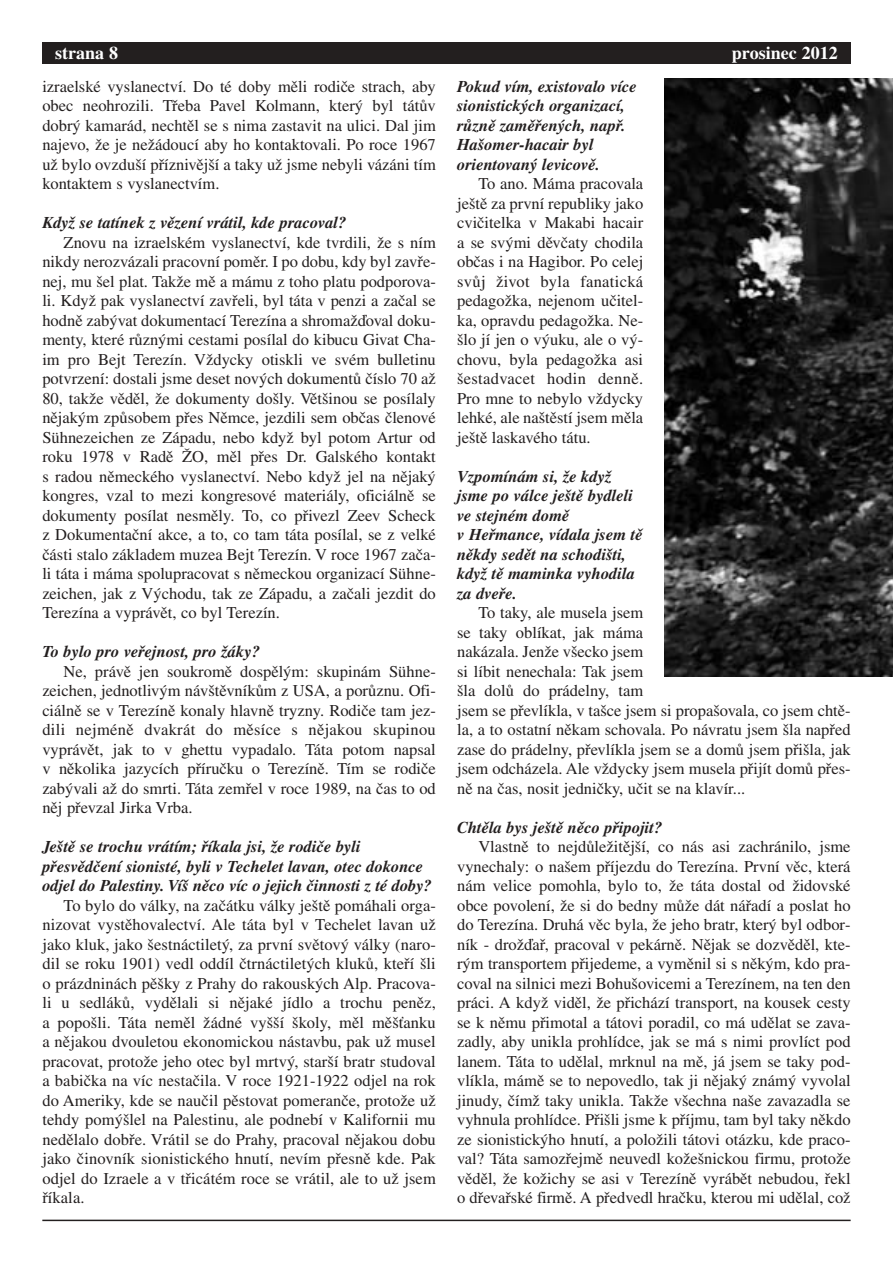
<style>
.page{position:relative;width:893px;height:1263px;background:#fff}
.page>*{position:absolute;margin:0;border:0;box-sizing:border-box;transform-origin:0 0}
.t1{font:700 18px "Times CE";color:#fff}
.t2{font:16.5px/19.5px "Times CE";color:#231f1f;text-align:justify}
.t3{font:italic 700 16.5px/19.5px "Times CE";color:#231f1f}
</style>
<div class="page">
<hr style="left:42px;top:1220px;width:808px;height:1px;background:#231f1f">
<div style="left:42px;top:43px;width:808px;height:21px;background:#231f1f"></div>
<img style="left:664px;top:78px;width:228px;height:598px">
<p class="t1" style="left:55px;top:46px;width:64px">strana 8</p>
<p class="t1" style="left:731px;top:46px;width:107px">prosinec 2012</p>
<p class="t2" style="left:42px;top:78px;width:395px">izraelské vyslanectví. Do té doby měli rodiče strach, aby obec neohrozili. Třeba Pavel Kolmann, který byl tátův dobrý kamarád, nechtěl se s nima zastavit na ulici. Dal jim najevo, že je nežádoucí aby ho kontaktovali. Po roce 1967 už bylo ovzduší příznivější a taky už jsme nebyli vázáni tím kontaktem s vyslanectvím.</p>
<p class="t3" style="left:42px;top:214px;width:305px">Když se tatínek z vězení vrátil, kde pracoval?</p>
<p class="t2" style="left:42px;top:234px;width:395px;text-indent:21px">Znovu na izraelském vyslanectví, kde tvrdili, že s ním nikdy nerozvázali pracovní poměr. I po dobu, kdy byl zavře&shy;nej, mu šel plat. Takže mě a mámu z toho platu podporova&shy;li. Když pak vyslanectví zavřeli, byl táta v penzi a začal se hodně zabývat dokumentací Terezína a shromažďoval doku&shy;menty, které různými cestami posílal do kibucu Givat Cha&shy;im pro Bejt Terezín. Vždycky otiskli ve svém bulletinu potvrzení: dostali jsme deset nových dokumentů číslo 70 až 80, takže věděl, že dokumenty došly. Většinou se posílaly nějakým způsobem přes Němce, jezdili sem občas členové Sühnezeichen ze Západu, nebo když byl potom Artur od roku 1978 v Radě ŽO, měl přes Dr. Galského kontakt s radou německého vyslanectví. Nebo když jel na nějaký kongres, vzal to mezi kongresové materiály, oficiálně se dokumenty posílat nesměly. To, co přivezl Zeev Scheck z Dokumentační akce, a to, co tam táta posílal, se z velké části stalo základem muzea Bejt Terezín. V roce 1967 zača&shy;li táta i máma spolupracovat s německou organizací Sühne&shy;zeichen, jak z Východu, tak ze Západu, a začali jezdit do Terezína a vyprávět, co byl Terezín.</p>
<p class="t3" style="left:42px;top:643px;width:219px">To bylo pro veřejnost, pro žáky?</p>
<p class="t2" style="left:42px;top:663px;width:395px;text-indent:21px">Ne, právě jen soukromě dospělým: skupinám Sühne&shy;zeichen, jednotlivým návštěvníkům z USA, a porůznu. Ofi&shy;ciálně se v Terezíně konaly hlavně tryzny. Rodiče tam jez&shy;dili nejméně dvakrát do měsíce s nějakou skupinou vyprávět, jak to v ghettu vypadalo. Táta potom napsal v několika jazycích příručku o Terezíně. Tím se rodiče zabývali až do smrti. Táta zemřel v roce 1989, na čas to od něj převzal Jirka Vrba.</p>
<p class="t3" style="left:42px;top:838px;width:391px">Ještě se trochu vrátím; říkala jsi, že rodiče byli přesvědčení sionisté, byli v Techelet lavan, otec dokonce odjel do Palestiny. Víš něco víc o jejich činnosti z té doby?</p>
<p class="t2" style="left:42px;top:897px;width:395px;text-indent:21px">To bylo do války, na začátku války ještě pomáhali orga&shy;nizovat vystěhovalectví. Ale táta byl v Techelet lavan už jako kluk, jako šestnáctiletý, za první světový války (naro&shy;dil se roku 1901) vedl oddíl čtrnáctiletých kluků, kteří šli o prázdninách pěšky z Prahy do rakouských Alp. Pracova&shy;li u sedláků, vydělali si nějaké jídlo a trochu peněz, a popošli. Táta neměl žádné vyšší školy, měl měšťanku a nějakou dvouletou ekonomickou nástavbu, pak už musel pracovat, protože jeho otec byl mrtvý, starší bratr studoval a babička na víc nestačila. V roce 1921-1922 odjel na rok do Ameriky, kde se naučil pěstovat pomeranče, protože už tehdy pomýšlel na Palestinu, ale podnebí v Kalifornii mu nedělalo dobře. Vrátil se do Prahy, pracoval nějakou dobu jako činovník sionistického hnutí, nevím přesně kde. Pak odjel do Izraele a v třicátém roce se vrátil, ale to už jsem říkala.</p>
<p class="t3" style="left:457px;top:78px;width:181px">Pokud vím, existovalo více sionistických organizací, různě zaměřených, např.<br>Hašomer-hacair byl orientovaný levicově.</p>
<p class="t2" style="left:457px;top:176px;width:188px;text-indent:21px">To ano. Máma pracovala ještě za první republiky jako cvičitelka v Makabi hacair a se svými děvčaty chodila občas i na Hagibor. Po celej svůj život byla fanatická pedagožka, nejenom učitel&shy;ka, opravdu pedagožka. Ne&shy;šlo jí jen o výuku, ale o vý&shy;chovu, byla pedagožka asi šestadvacet hodin denně.<br>Pro mne to nebylo vždycky lehké, ale naštěstí jsem měla ještě laskavého tátu.</p>
<p class="t3" style="left:457px;top:468px;width:187px">Vzpomínám si, že když jsme po válce ještě bydleli ve stejném domě<br>v Heřmance, vídala jsem tě někdy sedět na schodišti, když tě maminka vyhodila za dveře.</p>
<p class="t2" style="left:457px;top:605px;width:395px;text-align:left;text-indent:21px">To taky, ale musela jsem<br>se taky oblíkat, jak máma<br>nakázala. Jenže všecko jsem<br>si líbit nenechala: Tak jsem<br>šla dolů do prádelny, tam<br>jsem se převlíkla, v tašce jsem si propašovala, co jsem chtě&shy;la, a to ostatní někam schovala. Po návratu jsem šla napřed zase do prádelny, převlíkla jsem se a domů jsem přišla, jak jsem odcházela. Ale vždycky jsem musela přijít domů přes&shy;ně na čas, nosit jedničky, učit se na klavír...</p>
<p class="t3" style="left:457px;top:819px;width:207px">Chtěla bys ještě něco připojit?</p>
<p class="t2" style="left:457px;top:839px;width:395px;text-indent:21px">Vlastně to nejdůležitější, co nás asi zachránilo, jsme vynechaly: o našem příjezdu do Terezína. První věc, která nám velice pomohla, bylo to, že táta dostal od židovské obce povolení, že si do bedny může dát nářadí a poslat ho do Terezína. Druhá věc byla, že jeho bratr, který byl odbor&shy;ník - drožďař, pracoval v pekárně. Nějak se dozvěděl, kte&shy;rým transportem přijedeme, a vyměnil si s někým, kdo pra&shy;coval na silnici mezi Bohušovicemi a Terezínem, na ten den práci. A když viděl, že přichází transport, na kousek cesty se k němu přimotal a tátovi poradil, co má udělat se zava&shy;zadly, aby unikla prohlídce, jak se má s nimi provlíct pod lanem. Táta to udělal, mrknul na mě, já jsem se taky pod&shy;vlíkla, mámě se to nepovedlo, tak ji nějaký známý vyvolal jinudy, čímž taky unikla. Takže všechna naše zavazadla se vyhnula prohlídce. Přišli jsme k příjmu, tam byl taky někdo ze sionistickýho hnutí, a položili tátovi otázku, kde praco&shy;val? Táta samozřejmě neuvedl kožešnickou firmu, protože věděl, že kožichy se asi v Terezíně vyrábět nebudou, řekl o dřevařské firmě. A předvedl hračku, kterou mi udělal, což</p>
</div>
